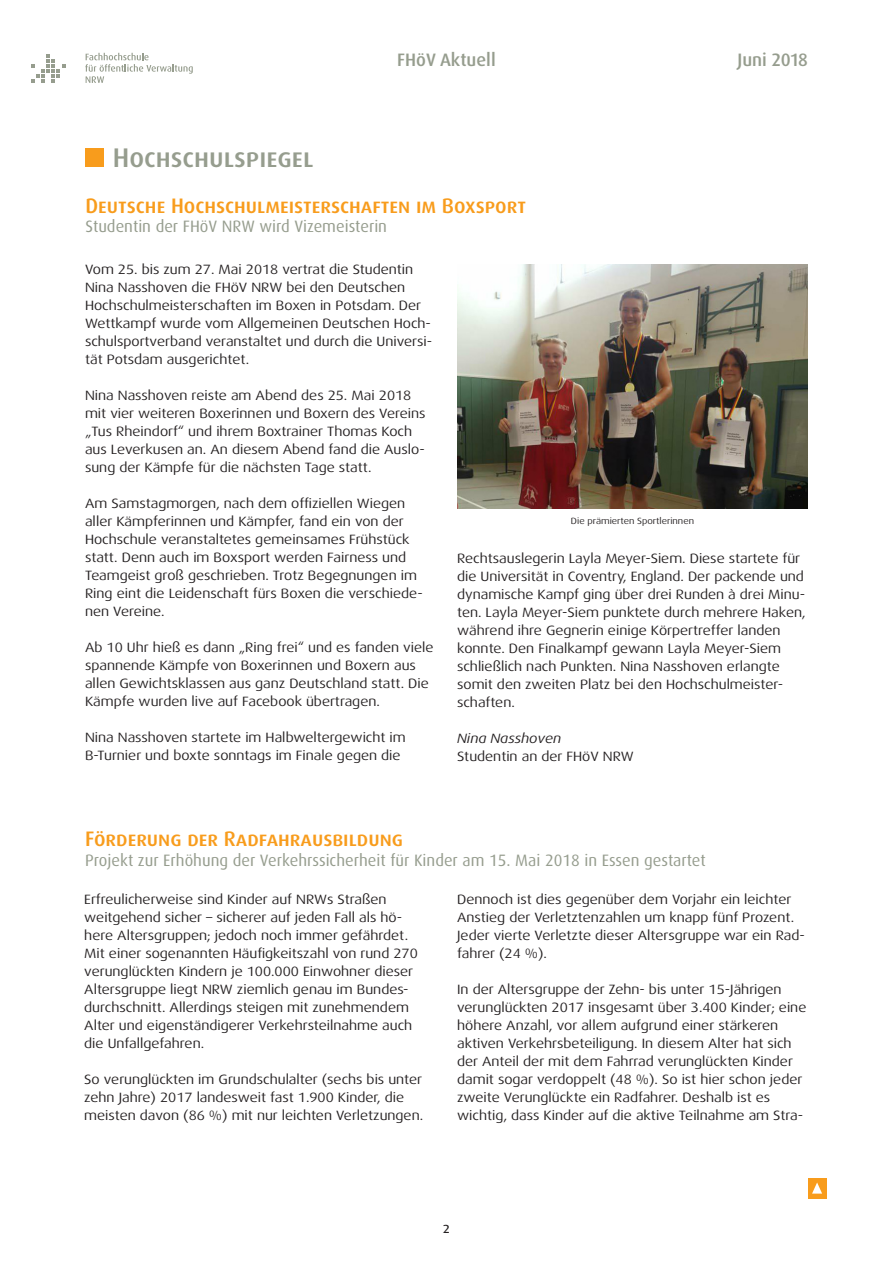
<style>
.page{position:relative;width:893px;height:1263px;background:#fff}
.page>*{position:absolute;margin:0;border:0;box-sizing:border-box;transform-origin:0 0}
.t1{font:500 27px "Dax OT";color:#969d8e}
.t2{font:500 21px "Dax OT";color:#f89c1c}
.t3{font:500 18px "Dax OT";color:#969d8e}
.t4{font:16.5px "Dax";color:#969d8e}
.t5{font:15px "Dax Regular Caps";color:#231f20}
.t6{font:13.5px/18px "Dax Wide";color:#231f20}
.t7{font:italic 13.5px "Dax Wide";color:#231f20}
.t8{font:9px "Dax Wide";color:#231f20}
</style>
<div class="page">
<div style="left:808px;top:1178px;width:18px;height:20px;background:#f89c1c"></div>
<svg style="left:812px;top:1182px;width:10px;height:11px"></svg>
<svg style="left:31px;top:54px;width:34px;height:29px"></svg>
<svg style="left:85px;top:53px;width:108px;height:30px"></svg>
<div style="left:85px;top:148px;width:19px;height:19px;background:#f89c1c"></div>
<img style="left:457px;top:264px;width:351px;height:245px">
<h1 class="t1" style="left:113px;top:140px;width:202px">Hochschulspiegel</h1>
<h3 class="t3" style="left:397px;top:49px;width:100px">FHöV Aktuell</h3>
<h3 class="t3" style="left:737px;top:49px;width:72px">Juni 2018</h3>
<h2 class="t2" style="left:85px;top:192px;width:442px">Deutsche Hochschulmeisterschaften im Boxsport</h2>
<p class="t4" style="left:85px;top:217px;width:303px">Studentin der FHöV NRW wird Vizemeisterin</p>
<p class="t6" style="left:85px;top:261px;width:349px">Vom 25. bis zum 27. Mai 2018 vertrat die Studentin Nina Nasshoven die FHöV NRW bei den Deutschen Hochschulmeisterschaften im Boxen in Potsdam. Der Wettkampf wurde vom Allgemeinen Deutschen Hoch&shy;schulsportverband veranstaltet und durch die Universi&shy;tät Potsdam ausgerichtet.</p>
<p class="t6" style="left:85px;top:387px;width:342px">Nina Nasshoven reiste am Abend des 25. Mai 2018 mit vier weiteren Boxerinnen und Boxern des Vereins „Tus Rheindorf“ und ihrem Boxtrainer Thomas Koch aus Leverkusen an. An diesem Abend fand die Auslo&shy;sung der Kämpfe für die nächsten Tage statt.</p>
<p class="t6" style="left:85px;top:495px;width:339px">Am Samstagmorgen, nach dem offiziellen Wiegen aller Kämpferinnen und Kämpfer, fand ein von der Hochschule veranstaltetes gemeinsames Frühstück statt. Denn auch im Boxsport werden Fairness und Teamgeist groß geschrieben. Trotz Begegnungen im Ring eint die Leidenschaft fürs Boxen die verschiede&shy;nen Vereine.</p>
<p class="t6" style="left:85px;top:639px;width:350px">Ab 10 Uhr hieß es dann „Ring frei“ und es fanden viele spannende Kämpfe von Boxerinnen und Boxern aus allen Gewichtsklassen aus ganz Deutschland statt. Die Kämpfe wurden live auf Facebook übertragen.</p>
<p class="t6" style="left:85px;top:729px;width:322px">Nina Nasshoven startete im Halbweltergewicht im<br>B-Turnier und boxte sonntags im Finale gegen die</p>
<p class="t8" style="left:571px;top:516px;width:125px">Die prämierten Sportlerinnen</p>
<p class="t6" style="left:457px;top:550px;width:350px">Rechtsauslegerin Layla Meyer-Siem. Diese startete für die Universität in Coventry, England. Der packende und dynamische Kampf ging über drei Runden à drei Minu&shy;ten. Layla Meyer-Siem punktete durch mehrere Haken, während ihre Gegnerin einige Körpertreffer landen konnte. Den Finalkampf gewann Layla Meyer-Siem schließlich nach Punkten. Nina Nasshoven erlangte somit den zweiten Platz bei den Hochschulmeister&shy;schaften.</p>
<p class="t7" style="left:457px;top:731px;width:106px">Nina Nasshoven</p>
<p class="t6" style="left:457px;top:748px;width:178px">Studentin an der FHöV NRW</p>
<h2 class="t2" style="left:85px;top:825px;width:320px">Förderung der Radfahrausbildung</h2>
<p class="t4" style="left:85px;top:850px;width:622px">Projekt zur Erhöhung der Verkehrssicherheit für Kinder am 15. Mai 2018 in Essen gestartet</p>
<p class="t6" style="left:84px;top:890px;width:335px">Erfreulicherweise sind Kinder auf NRWs Straßen weitgehend sicher – sicherer auf jeden Fall als hö&shy;here Altersgruppen; jedoch noch immer gefährdet.<br>Mit einer sogenannten Häufigkeitszahl von rund 270 verunglückten Kindern je 100.000 Einwohner dieser Altersgruppe liegt NRW ziemlich genau im Bundes&shy;durchschnitt. Allerdings steigen mit zunehmendem Alter und eigenständigerer Verkehrsteilnahme auch die Unfallgefahren.</p>
<p class="t6" style="left:84px;top:1070px;width:340px">So verunglückten im Grundschulalter (sechs bis unter zehn Jahre) 2017 landesweit fast 1.900 Kinder, die meisten davon (86 %) mit nur leichten Verletzungen.</p>
<p class="t6" style="left:457px;top:890px;width:349px">Dennoch ist dies gegenüber dem Vorjahr ein leichter Anstieg der Verletztenzahlen um knapp fünf Prozent.<br>Jeder vierte Verletzte dieser Altersgruppe war ein Rad&shy;fahrer (24 %).</p>
<p class="t6" style="left:457px;top:980px;width:351px">In der Altersgruppe der Zehn- bis unter 15-Jährigen verunglückten 2017 insgesamt über 3.400 Kinder; eine höhere Anzahl, vor allem aufgrund einer stärkeren aktiven Verkehrsbeteiligung. In diesem Alter hat sich der Anteil der mit dem Fahrrad verunglückten Kinder damit sogar verdoppelt (48 %). So ist hier schon jeder zweite Verunglückte ein Radfahrer. Deshalb ist es wichtig, dass Kinder auf die aktive Teilnahme am Stra-</p>
<p class="t5" style="left:443px;top:1219px;width:9px">2</p>
</div>
